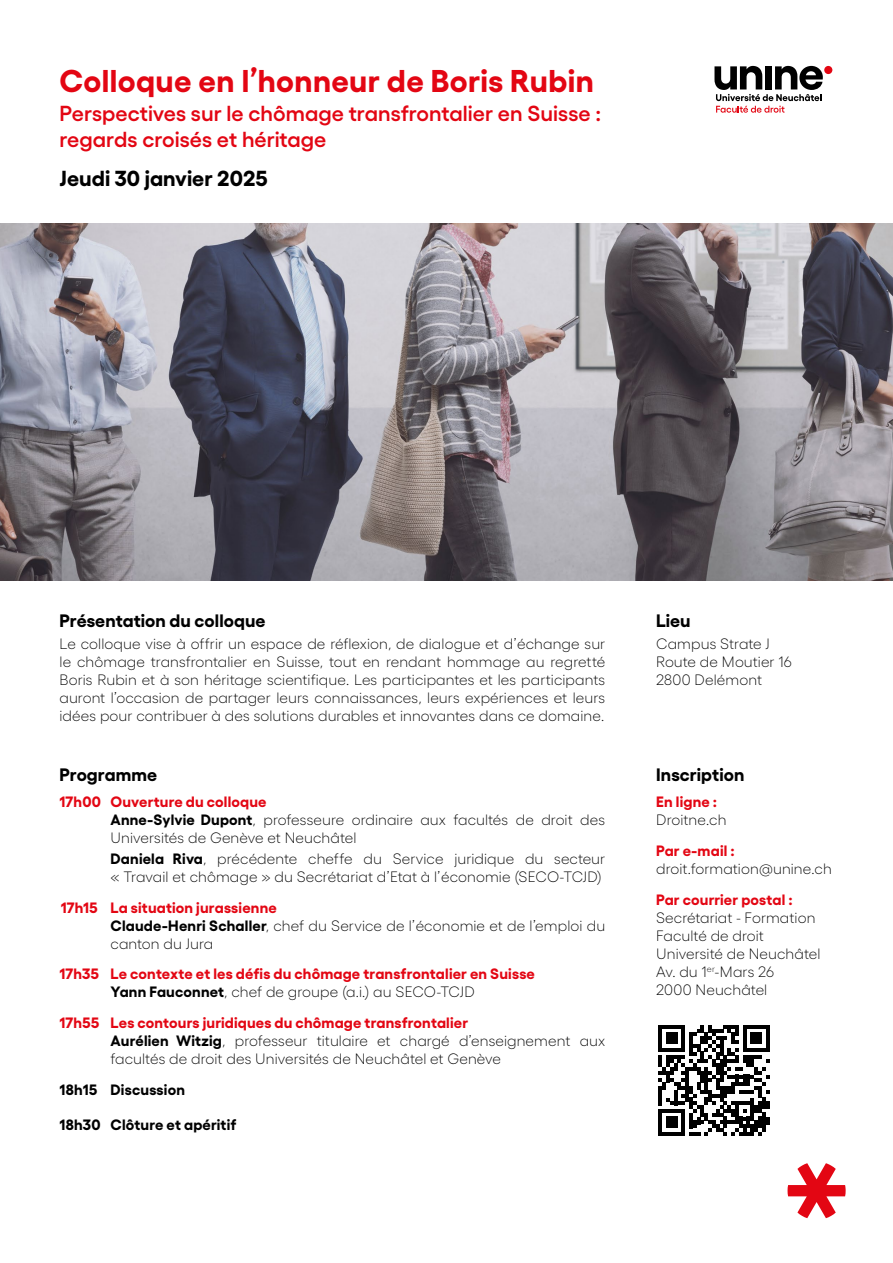
<style>
.page{position:relative;width:893px;height:1263px;background:#fff}
.page>*{position:absolute;margin:0;border:0;box-sizing:border-box;transform-origin:0 0}
.Titre_couverture{font:700 31.5px "Gellix";letter-spacing:.01em;color:#e30613}
.Titre_couverture-2{font:600 21.75px/25.5px "Gellix";color:#e30613}
.Date_conférence{font:700 21.75px "Gellix";letter-spacing:.005em;color:#000}
.Date_conférence-2{font:700 18px "Gellix";letter-spacing:.005em;color:#000}
.Orateur{font:300 15px/18px "Gellix";letter-spacing:.005em;color:#000}
.Texte_dos{font:300 15px/18px "Gellix";letter-spacing:.005em;color:#000;text-align:justify}
.Tx_2_col{font:300 15px "Gellix";letter-spacing:.005em;color:#000}
.Conférence{font:700 15px "Gellix";letter-spacing:.01em;color:#e30613}
.Horaire_noire{font:700 15px "Gellix";letter-spacing:.015em;color:#000}
.Titre_2_col{font:700 15px "Gellix";letter-spacing:.01em;color:#e30613}
.s1{font-weight:700}
</style>
<div class="page">
<div style="left:824px;top:66px;width:8px;height:8px;background:#e30613;border-radius:50%"></div>
<svg style="left:714px;top:66px;width:109px;height:47px"></svg>
<svg style="left:658px;top:1025px;width:111px;height:111px"></svg>
<svg style="left:787px;top:1163px;width:59px;height:55px"></svg>
<img style="left:0;top:224px;width:893px;height:357px">
<p class="Titre_couverture" style="left:60px;top:55px;width:536px">Colloque en l’honneur de Boris Rubin</p>
<p class="Titre_couverture-2" style="left:60px;top:99px;width:543px">Perspectives sur le chômage transfrontalier en Suisse : regards croisés et héritage</p>
<p class="Date_conférence" style="left:60px;top:161px;width:210px">Jeudi 30 janvier 2025</p>
<p class="Date_conférence-2" style="left:60px;top:606px;width:207px">Présentation du colloque</p>
<p class="Texte_dos" style="left:60px;top:633px;width:547px">Le colloque vise à offrir un espace de réflexion, de dialogue et d’échange sur le chômage transfrontalier en Suisse, tout en rendant hommage au regretté Boris Rubin et à son héritage scientifique. Les participantes et les participants auront l’occasion de partager leurs connaissances, leurs expériences et leurs idées pour contribuer à des solutions durables et innovantes dans ce domaine.</p>
<p class="Date_conférence-2" style="left:60px;top:760px;width:99px">Programme</p>
<p class="Conférence" style="left:60px;top:790px;width:209px">17h00 Ouverture du colloque</p>
<p class="Orateur" style="left:111px;top:810px;width:496px"><span class="s1">Anne-Sylvie Dupont</span>, professeure ordinaire aux facultés de droit des<br>Universités de Genève et Neuchâtel</p>
<p class="Orateur" style="left:111px;top:848px;width:496px"><span class="s1">Daniela Riva</span>, précédente cheffe du Service juridique du secteur « Travail et chômage » du Secrétariat d’Etat à l’économie (SECO-TCJD)</p>
<p class="Conférence" style="left:61px;top:895px;width:218px">17h15 La situation jurassienne</p>
<p class="Orateur" style="left:111px;top:915px;width:496px"><span class="s1">Claude-Henri Schaller</span>, chef du Service de l’économie et de l’emploi du canton du Jura</p>
<p class="Conférence" style="left:60px;top:962px;width:477px">17h35 Le contexte et les défis du chômage transfrontalier en Suisse</p>
<p class="Orateur" style="left:111px;top:982px;width:366px"><span class="s1">Yann Fauconnet</span>, chef de groupe (a.i.) au SECO-TCJD</p>
<p class="Conférence" style="left:60px;top:1011px;width:410px">17h55 Les contours juridiques du chômage transfrontalier</p>
<p class="Orateur" style="left:111px;top:1030px;width:496px"><span class="s1">Aurélien Witzig</span>, professeur titulaire et chargé d’enseignement aux facultés de droit des Universités de Neuchâtel et Genève</p>
<p class="Horaire_noire" style="left:60px;top:1077px;width:127px">18h15 Discussion</p>
<p class="Horaire_noire" style="left:60px;top:1112px;width:178px">18h30 Clôture et apéritif</p>
<p class="Date_conférence-2" style="left:656px;top:606px;width:36px">Lieu</p>
<p class="Tx_2_col" style="left:656px;top:632px;width:115px">Campus Strate J</p>
<p class="Tx_2_col" style="left:656px;top:650px;width:137px">Route de Moutier 16</p>
<p class="Tx_2_col" style="left:656px;top:668px;width:107px">2800 Delémont</p>
<p class="Date_conférence-2" style="left:656px;top:760px;width:90px">Inscription</p>
<p class="Titre_2_col" style="left:656px;top:790px;width:63px">En ligne :</p>
<p class="Tx_2_col" style="left:656px;top:809px;width:72px">Droitne.ch</p>
<p class="Titre_2_col" style="left:656px;top:839px;width:80px">Par e-mail :</p>
<p class="Tx_2_col" style="left:656px;top:857px;width:177px">droit.formation@unine.ch</p>
<p class="Titre_2_col" style="left:656px;top:887px;width:138px">Par courrier postal :</p>
<p class="Tx_2_col" style="left:656px;top:906px;width:161px">Secrétariat - Formation</p>
<p class="Tx_2_col" style="left:656px;top:924px;width:109px">Faculté de droit</p>
<p class="Tx_2_col" style="left:656px;top:942px;width:166px">Université de Neuchâtel</p>
<p class="Tx_2_col" style="left:656px;top:960px;width:120px">Av. du 1<sup>er</sup>-Mars 26</p>
<p class="Tx_2_col" style="left:656px;top:978px;width:113px">2000 Neuchâtel</p>
</div>
